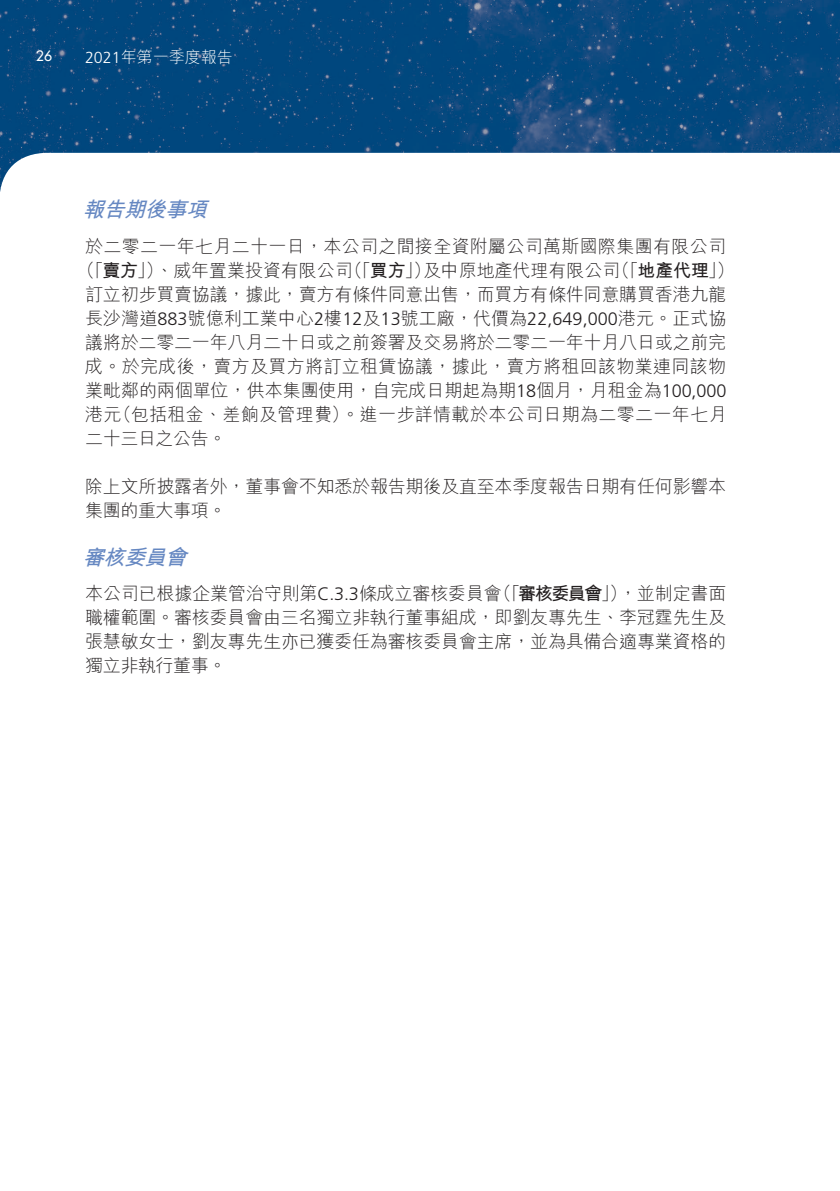
<style>
.page{position:relative;width:840px;height:1191px;background:#fff}
.page>*{position:absolute;margin:0;border:0;box-sizing:border-box;transform-origin:0 0}
.t1{font:italic 700 21px "M Hei HK";color:#6688c2}
.t2{font:300 18px/24px "M Hei HK";letter-spacing:-.01em;color:#231f20}
.t3{font:300 18px "M Hei HK";letter-spacing:.015em;color:#231f20}
.t4{font:300 18px "M Hei HK";letter-spacing:.02em;color:#231f20}
.t5{font:300 16px "M Hei HK";color:#fff}
.t6{font:500 14px "Futura Std";color:#fff}
.s1{font-family:"Frutiger LT Std"}
.s2{font-weight:700}
</style>
<div class="page">
<svg style="left:0;top:0;width:839px;height:192px;fill:#02487e"></svg>
<p class="t6" style="left:36px;top:47px;width:18px">26</p>
<p class="t5" style="left:85px;top:46px;width:149px"><span class="s1">2021</span>年第一季度報告</p>
<p class="t1" style="left:83px;top:194px;width:133px">報告期後事項</p>
<p class="t3" style="left:85px;top:233px;width:642px">於二零二一年七月二十一日，本公司之間接全資附屬公司萬斯國際集團有限公司</p>
<p class="t2" style="left:77px;top:257px;width:658px">（「<span class="s2">賣方</span>」）、威年置業投資有限公司（「<span class="s2">買方</span>」）及中原地產代理有限公司（「<span class="s2">地產代理</span>」）</p>
<p class="t2" style="left:85px;top:281px;width:642px">訂立初步買賣協議，據此，賣方有條件同意出售，而買方有條件同意購買香港九龍</p>
<p class="t2" style="left:85px;top:305px;width:642px">長沙灣道<span class="s1">883</span>號億利工業中心<span class="s1">2</span>樓<span class="s1">12</span>及<span class="s1">13</span>號工廠，代價為<span class="s1">22,649,000</span>港元。正式協</p>
<p class="t2" style="left:85px;top:329px;width:642px">議將於二零二一年八月二十日或之前簽署及交易將於二零二一年十月八日或之前完</p>
<p class="t3" style="left:85px;top:353px;width:642px">成。於完成後，賣方及買方將訂立租賃協議，據此，賣方將租回該物業連同該物</p>
<p class="t2" style="left:85px;top:377px;width:642px">業毗鄰的兩個單位，供本集團使用，自完成日期起為期<span class="s1">18</span>個月，月租金為<span class="s1">100,000</span></p>
<p class="t4" style="left:85px;top:401px;width:642px">港元（包括租金、差餉及管理費）。進一步詳情載於本公司日期為二零二一年七月</p>
<p class="t2" style="left:85px;top:425px;width:143px">二十三日之公告。</p>
<p class="t2" style="left:85px;top:473px;width:642px">除上文所披露者外，董事會不知悉於報告期後及直至本季度報告日期有任何影響本集團的重大事項。</p>
<p class="t1" style="left:83px;top:542px;width:112px">審核委員會</p>
<p class="t2" style="left:85px;top:581px;width:642px;text-align:justify">本公司已根據企業管治守則第<span class="s1">C.3.3</span>條成立審核委員會（「<span class="s2">審核委員會</span>」），並制定書面職權範圍。審核委員會由三名獨立非執行董事組成，即劉友專先生、李冠霆先生及張慧敏女士，劉友專先生亦已獲委任為審核委員會主席，並為具備合適專業資格的獨立非執行董事。</p>
</div>
